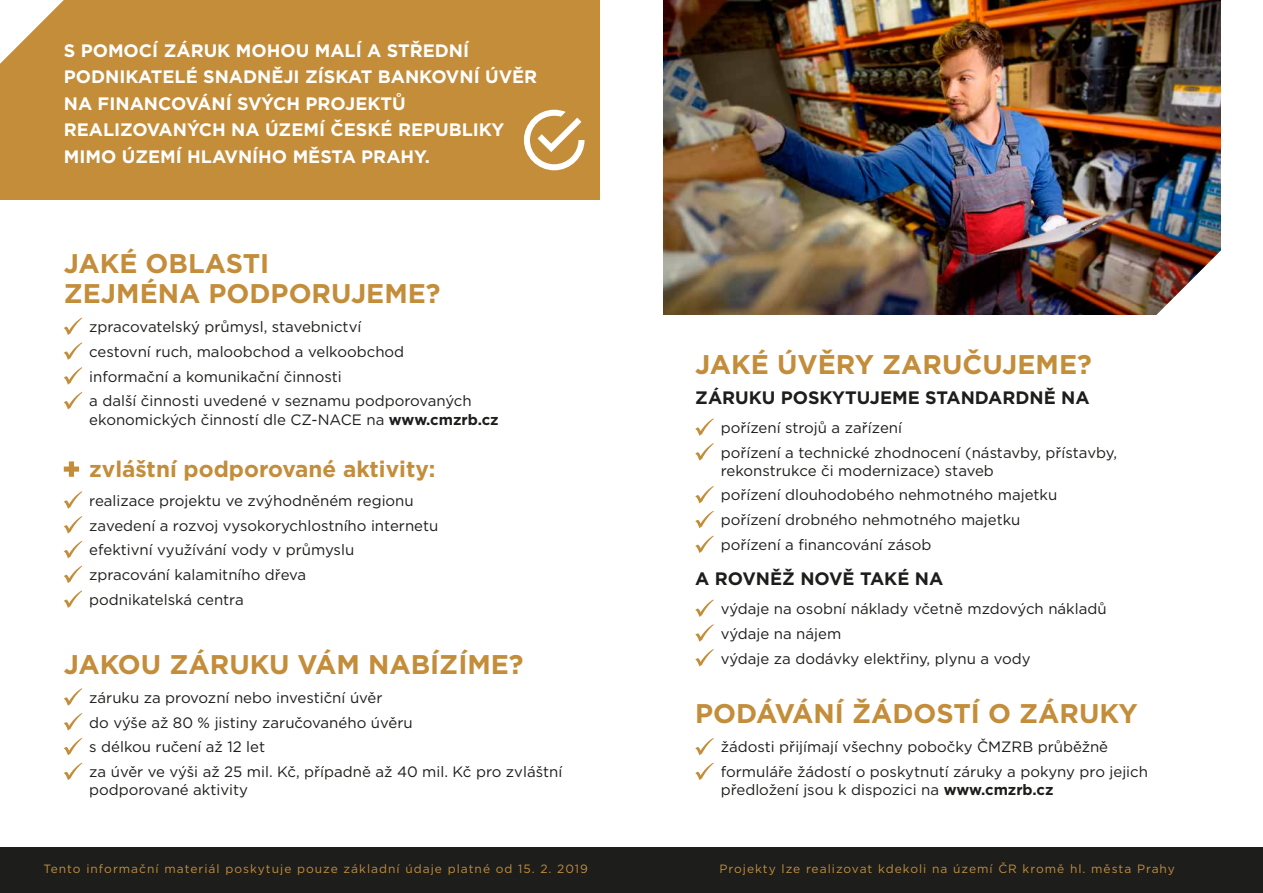
<style>
.page{position:relative;width:1263px;height:893px;background:#fff}
.page>*{position:absolute;margin:0;border:0;box-sizing:border-box;transform-origin:0 0}
.t1{font:700 27px/30px "Gotham";color:#c38d3a}
.t2{font:700 22.5px "Gotham";color:#c38d3a}
.t3{font:700 18px/26.4px "Gotham";color:#fff}
.t4{font:700 18px "Gotham";color:#1d1d1b}
.t5{font:15px/24.8px "Gotham";color:#1d1d1b}
.t6{font:12px "Gotham";letter-spacing:.085em;color:#c38d3a}
.s1{font-weight:700}
</style>
<div class="page">
<div style="left:0;top:0;width:600px;height:200px;background:#c38d3a"></div>
<svg style="left:64px;top:318px;width:18px;height:17px"></svg>
<svg style="left:64px;top:342px;width:18px;height:18px"></svg>
<svg style="left:64px;top:367px;width:18px;height:18px"></svg>
<svg style="left:64px;top:392px;width:18px;height:17px"></svg>
<svg style="left:64px;top:461px;width:15px;height:16px"></svg>
<svg style="left:64px;top:491px;width:18px;height:18px"></svg>
<svg style="left:64px;top:516px;width:18px;height:18px"></svg>
<svg style="left:64px;top:541px;width:18px;height:17px"></svg>
<svg style="left:64px;top:566px;width:18px;height:17px"></svg>
<svg style="left:64px;top:590px;width:18px;height:18px"></svg>
<svg style="left:64px;top:688px;width:18px;height:18px"></svg>
<svg style="left:64px;top:713px;width:18px;height:18px"></svg>
<svg style="left:64px;top:738px;width:18px;height:17px"></svg>
<svg style="left:64px;top:763px;width:18px;height:17px"></svg>
<div style="left:0;top:847px;width:1263px;height:46px;background:#1d1d1b"></div>
<img style="left:663px;top:0;width:557px;height:315px">
<svg style="left:695px;top:418px;width:19px;height:18px"></svg>
<svg style="left:695px;top:443px;width:19px;height:18px"></svg>
<svg style="left:695px;top:486px;width:19px;height:17px"></svg>
<svg style="left:695px;top:511px;width:19px;height:17px"></svg>
<svg style="left:695px;top:535px;width:19px;height:18px"></svg>
<svg style="left:695px;top:599px;width:19px;height:18px"></svg>
<svg style="left:695px;top:624px;width:19px;height:18px"></svg>
<svg style="left:695px;top:649px;width:19px;height:18px"></svg>
<svg style="left:695px;top:738px;width:19px;height:17px"></svg>
<svg style="left:695px;top:763px;width:19px;height:17px"></svg>
<svg style="left:0;top:0;width:64px;height:64px"></svg>
<img style="left:1135px;top:230px;width:86px;height:85px">
<svg style="left:524px;top:110px;width:60px;height:60px"></svg>
<p class="t3" style="left:64px;top:37px;width:475px">S POMOCÍ ZÁRUK MOHOU MALÍ A STŘEDNÍ PODNIKATELÉ SNADNĚJI ZÍSKAT BANKOVNÍ ÚVĚR NA FINANCOVÁNÍ SVÝCH PROJEKTŮ REALIZOVANÝCH NA ÚZEMÍ ČESKÉ REPUBLIKY MIMO ÚZEMÍ HLAVNÍHO MĚSTA PRAHY.</p>
<h1 class="t1" style="left:64px;top:248px;width:378px">JAKÉ OBLASTI<br>ZEJMÉNA PODPORUJEME?</h1>
<p class="t5" style="left:89px;top:314px;width:384px">zpracovatelský průmysl, stavebnictví<br>cestovní ruch, maloobchod a velkoobchod informační a komunikační činnosti<br>a další činnosti uvedené v seznamu podporovaných</p>
<p class="t5" style="left:89px;top:406px;width:411px">ekonomických činností dle CZ-NACE na <span class="s1">www.cmzrb.cz</span></p>
<h2 class="t2" style="left:89px;top:454px;width:348px">zvláštní podporované aktivity:</h2>
<p class="t5" style="left:89px;top:488px;width:351px">realizace projektu ve zvýhodněném regionu zavedení a rozvoj vysokorychlostního internetu efektivní využívání vody v průmyslu zpracování kalamitního dřeva<br>podnikatelská centra</p>
<h1 class="t1" style="left:64px;top:649px;width:461px">JAKOU ZÁRUKU VÁM NABÍZÍME?</h1>
<p class="t5" style="left:89px;top:685px;width:474px">záruku za provozní nebo investiční úvěr<br>do výše až 80 % jistiny zaručovaného úvěru<br>s délkou ručení až 12 let<br>za úvěr ve výši až 25 mil. Kč, případně až 40 mil. Kč pro zvláštní</p>
<p class="t5" style="left:89px;top:777px;width:160px">podporované aktivity</p>
<h1 class="t1" style="left:695px;top:349px;width:398px">JAKÉ ÚVĚRY ZARUČUJEME?</h1>
<p class="t4" style="left:695px;top:386px;width:396px">ZÁRUKU POSKYTUJEME STANDARDNĚ NA</p>
<p class="t5" style="left:721px;top:415px;width:398px">pořízení strojů a zařízení<br>pořízení a technické zhodnocení (nástavby, přístavby,</p>
<p class="t5" style="left:721px;top:458px;width:338px">rekonstrukce či modernizace) staveb pořízení dlouhodobého nehmotného majetku pořízení drobného nehmotného majetku pořízení a financování zásob</p>
<p class="t4" style="left:695px;top:567px;width:250px">A ROVNĚŽ NOVĚ TAKÉ NA</p>
<p class="t5" style="left:721px;top:596px;width:387px">výdaje na osobní náklady včetně mzdových nákladů výdaje na nájem<br>výdaje za dodávky elektřiny, plynu a vody</p>
<h1 class="t1" style="left:695px;top:699px;width:444px">PODÁVÁNÍ ŽÁDOSTÍ O ZÁRUKY</h1>
<p class="t5" style="left:721px;top:734px;width:429px">žádosti přijímají všechny pobočky ČMZRB průběžně formuláře žádostí o poskytnutí záruky a pokyny pro jejich</p>
<p class="t5" style="left:721px;top:777px;width:334px">předložení jsou k dispozici na <span class="s1">www.cmzrb.cz</span></p>
<p class="t6" style="left:43px;top:861px;width:546px">Tento informační materiál poskytuje pouze základní údaje platné od 15. 2. 2019</p>
<p class="t6" style="left:719px;top:861px;width:457px">Projekty lze realizovat kdekoli na území ČR kromě hl. města Prahy</p>
</div>
